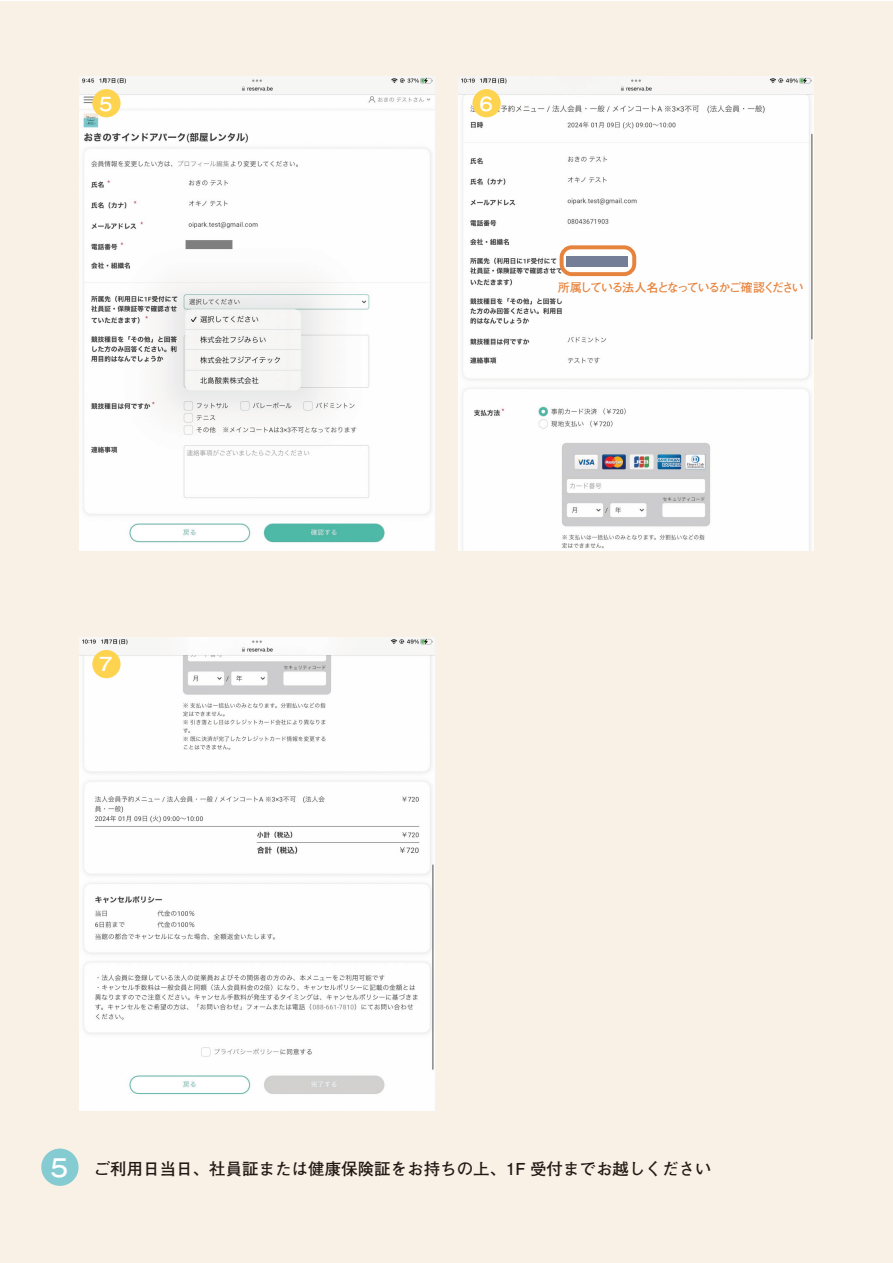
<style>
.page{position:relative;width:893px;height:1263px;background:#fff}
.page>*{position:absolute;margin:0;border:0;box-sizing:border-box;transform-origin:0 0}
.t1{font:700 19.35px "Futo Go B101 Pr 6";color:#fff}
.t2{font:700 16.5px "Futo Go B101 Pr 6";color:#231916}
.t3{font:700 12px "Futo Go B101 Pr 6";letter-spacing:-.135em;color:#e6833d}
.s1{font-size:25.65px;color:#fff}
</style>
<div class="page">
<div style="left:0;top:1px;width:893px;height:1261px;background:#f9f1e5"></div>
<img style="left:458px;top:77px;width:355px;height:473px">
<img style="left:80px;top:637px;width:354px;height:474px">
<img style="left:80px;top:77px;width:354px;height:473px">
<div style="left:41px;top:1148px;width:38px;height:38px;background:#84ccd2;border-radius:50%"></div>
<div style="left:560px;top:245px;width:76px;height:31px;border:4px solid #e6833d;border-radius:10px"></div>
<div style="left:92px;top:89px;width:29px;height:28px;background:#fdd34f;border-radius:50%"></div>
<div style="left:472px;top:89px;width:29px;height:28px;background:#fdd34f;border-radius:50%"></div>
<div style="left:92px;top:650px;width:29px;height:28px;background:#fdd34f;border-radius:50%"></div>
<div style="left:567px;top:256px;width:61px;height:11px;background:#747e96"></div>
<p class="t1" style="left:96px;top:88px;width:21px">５</p>
<p class="t1" style="left:476px;top:88px;width:21px">６</p>
<p class="t3" style="left:558px;top:277px;width:247px">所属している法人名となっているかご確認ください</p>
<p class="t1" style="left:96px;top:648px;width:21px">７</p>
<p class="t2" style="left:47px;top:1156px;width:666px"><span class="s1">５</span> ご利用日当日、社員証または健康保険証をお持ちの上、1F 受付までお越しください</p>
</div>
